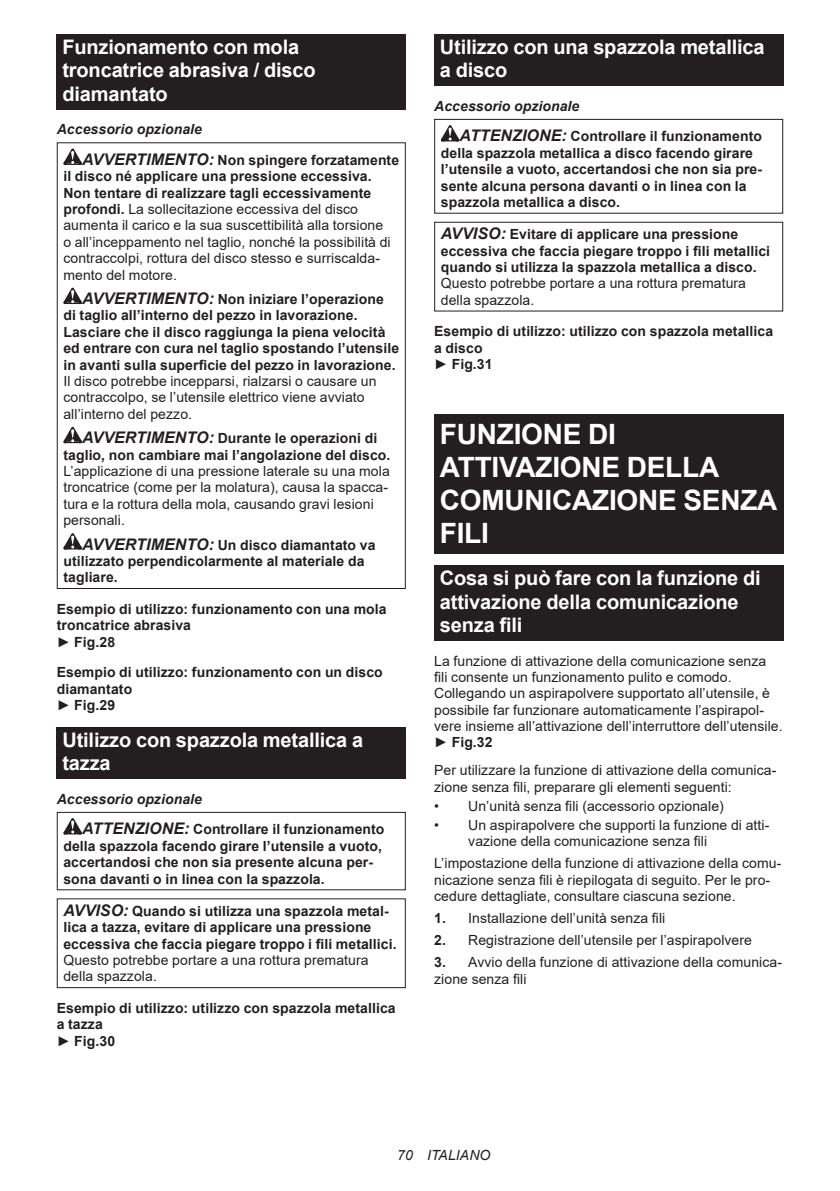
<style>
.page{position:relative;width:840px;height:1191px;background:#fff}
.page>*{position:absolute;margin:0;border:0;box-sizing:border-box;transform-origin:0 0}
.t1{font:700 28px/32.8px "Arial";letter-spacing:-.01em;color:#fff}
.t2{font:700 20px/23.4px "Arial";letter-spacing:-.01em;color:#fff}
.t3{font:14px/16.4px "Arial";letter-spacing:.005em;color:#231f20}
.t4{font:700 14px/16.4px "Arial";letter-spacing:.005em;color:#231f20}
.t5{font:italic 14px "Arial";letter-spacing:.005em;color:#231f20}
.s1{font-style:italic}
.s2{font-style:italic;font-size:16px}
.s3{font-weight:700}
.s4{font-weight:400}
</style>
<div class="page">
<div style="left:57px;top:34px;width:348px;height:75px;background:#231f20"></div>
<svg style="left:63px;top:148px;width:19px;height:17px"></svg>
<svg style="left:63px;top:288px;width:19px;height:16px"></svg>
<svg style="left:63px;top:427px;width:19px;height:16px"></svg>
<svg style="left:63px;top:533px;width:19px;height:16px"></svg>
<div style="left:57px;top:142px;width:348px;height:447px;border:1px solid #231f20"></div>
<div style="left:57px;top:727px;width:348px;height:52px;background:#231f20"></div>
<svg style="left:63px;top:818px;width:19px;height:16px"></svg>
<div style="left:57px;top:812px;width:348px;height:78px;border:1px solid #231f20"></div>
<div style="left:57px;top:898px;width:348px;height:90px;border:1px solid #231f20"></div>
<div style="left:434px;top:34px;width:348px;height:52px;background:#231f20"></div>
<svg style="left:440px;top:125px;width:19px;height:16px"></svg>
<div style="left:434px;top:119px;width:348px;height:95px;border:1px solid #231f20"></div>
<div style="left:434px;top:222px;width:348px;height:89px;border:1px solid #231f20"></div>
<div style="left:434px;top:414px;width:348px;height:140px;background:#231f20"></div>
<div style="left:434px;top:565px;width:348px;height:75px;background:#231f20"></div>
<h2 class="t2" style="left:62px;top:36px;width:254px">Funzionamento con mola troncatrice abrasiva / disco diamantato</h2>
<p class="t4" style="left:82px;top:114px;width:318px;line-height:30.6px;text-indent:-25px"><span class="s1">Accessorio opzionale<br></span><span class="s2">AVVERTIMENTO:</span> Non spingere forzatamente</p>
<p class="t3" style="left:63px;top:168px;width:328px"><span class="s3">il disco né applicare una pressione eccessiva.<br>Non tentare di realizzare tagli eccessivamente profondi.</span> La sollecitazione eccessiva del disco aumenta il carico e la sua suscettibilità alla torsione o all’inceppamento nel taglio, nonché la possibilità di contraccolpi, rottura del disco stesso e surriscalda&shy;mento del motore.</p>
<p class="t4" style="left:63px;top:291px;width:337px;text-indent:19px"><span class="s2">AVVERTIMENTO:</span> Non iniziare l’operazione di taglio all’interno del pezzo in lavorazione.<br>Lasciare che il disco raggiunga la piena velocità ed entrare con cura nel taglio spostando l’utensile in avanti sulla superficie del pezzo in lavorazione.</p>
<p class="t3" style="left:63px;top:373px;width:314px">Il disco potrebbe incepparsi, rialzarsi o causare un contraccolpo, se l’utensile elettrico viene avviato all’interno del pezzo.</p>
<p class="t4" style="left:63px;top:430px;width:328px;text-align:center"><span class="s2">AVVERTIMENTO:</span> Durante le operazioni di taglio, non cambiare mai l’angolazione del disco.</p>
<p class="t3" style="left:63px;top:463px;width:327px">L’applicazione di una pressione laterale su una mola troncatrice (come per la molatura), causa la spacca&shy;tura e la rottura della mola, causando gravi lesioni personali.</p>
<p class="t4" style="left:63px;top:536px;width:313px;text-indent:19px"><span class="s2">AVVERTIMENTO:</span> Un disco diamantato va utilizzato perpendicolarmente al materiale da tagliare.</p>
<p class="t4" style="left:57px;top:601px;width:331px">Esempio di utilizzo: funzionamento con una mola troncatrice abrasiva<br><span class="s4">►</span> Fig.28</p>
<p class="t4" style="left:57px;top:664px;width:327px">Esempio di utilizzo: funzionamento con un disco diamantato<br><span class="s4">►</span> Fig.29</p>
<h2 class="t2" style="left:62px;top:728px;width:302px">Utilizzo con spazzola metallica a tazza</h2>
<p class="t4" style="left:82px;top:783px;width:304px;line-height:30.6px;text-indent:-25px"><span class="s1">Accessorio opzionale<br></span><span class="s2">ATTENZIONE:</span> Controllare il funzionamento</p>
<p class="t4" style="left:63px;top:838px;width:320px">della spazzola facendo girare l’utensile a vuoto, accertandosi che non sia presente alcuna per&shy;sona davanti o in linea con la spazzola.</p>
<p class="t4" style="left:63px;top:903px;width:334px"><span class="s2">AVVISO:</span> Quando si utilizza una spazzola metal&shy;lica a tazza, evitare di applicare una pressione eccessiva che faccia piegare troppo i fili metallici.</p>
<p class="t3" style="left:63px;top:952px;width:306px">Questo potrebbe portare a una rottura prematura della spazzola.</p>
<p class="t4" style="left:57px;top:1000px;width:340px">Esempio di utilizzo: utilizzo con spazzola metallica a tazza<br><span class="s4">►</span> Fig.30</p>
<h2 class="t2" style="left:439px;top:36px;width:326px">Utilizzo con una spazzola metallica a disco</h2>
<p class="t4" style="left:459px;top:91px;width:304px;line-height:30.6px;text-indent:-25px"><span class="s1">Accessorio opzionale<br></span><span class="s2">ATTENZIONE:</span> Controllare il funzionamento</p>
<p class="t4" style="left:440px;top:145px;width:322px">della spazzola metallica a disco facendo girare l’utensile a vuoto, accertandosi che non sia pre&shy;sente alcuna persona davanti o in linea con la spazzola metallica a disco.</p>
<p class="t4" style="left:440px;top:226px;width:330px"><span class="s2">AVVISO:</span> Evitare di applicare una pressione eccessiva che faccia piegare troppo i fili metallici quando si utilizza la spazzola metallica a disco.</p>
<p class="t3" style="left:440px;top:275px;width:306px">Questo potrebbe portare a una rottura prematura della spazzola.</p>
<p class="t4" style="left:434px;top:323px;width:340px">Esempio di utilizzo: utilizzo con spazzola metallica a disco<br><span class="s4">►</span> Fig.31</p>
<h1 class="t1" style="left:439px;top:418px;width:339px">FUNZIONE DI<br>ATTIVAZIONE DELLA<br>COMUNICAZIONE SENZA<br>FILI</h1>
<h2 class="t2" style="left:439px;top:567px;width:322px">Cosa si può fare con la funzione di attivazione della comunicazione senza fili</h2>
<p class="t3" style="left:434px;top:652px;width:350px">La funzione di attivazione della comunicazione senza fili consente un funzionamento pulito e comodo.<br>Collegando un aspirapolvere supportato all’utensile, è possibile far funzionare automaticamente l’aspirapol&shy;vere insieme all’attivazione dell’interruttore dell’utensile. ► <span class="s3">Fig.32</span></p>
<p class="t3" style="left:434px;top:762px;width:343px">Per utilizzare la funzione di attivazione della comunica&shy;zione senza fili, preparare gli elementi seguenti:</p>
<p class="t3" style="left:434px;top:797px;width:291px">• Un’unità senza fili (accessorio opzionale)</p>
<p class="t3" style="left:468px;top:816px;width:302px;text-indent:-34px">• Un aspirapolvere che supporti la funzione di atti&shy;vazione della comunicazione senza fili</p>
<p class="t3" style="left:434px;top:855px;width:348px">L’impostazione della funzione di attivazione della comu&shy;nicazione senza fili è riepilogata di seguito. Per le pro&shy;cedure dettagliate, consultare ciascuna sezione.</p>
<p class="t3" style="left:434px;top:910px;width:232px"><span class="s3">1.</span> Installazione dell’unità senza fili</p>
<p class="t3" style="left:434px;top:932px;width:319px"><span class="s3">2.</span> Registrazione dell’utensile per l’aspirapolvere</p>
<p class="t3" style="left:434px;top:954px;width:349px"><span class="s3">3.</span> Avvio della funzione di attivazione della comunica&shy;zione senza fili</p>
<p class="t5" style="left:397px;top:1146px;width:95px">70 ITALIANO</p>
</div>
